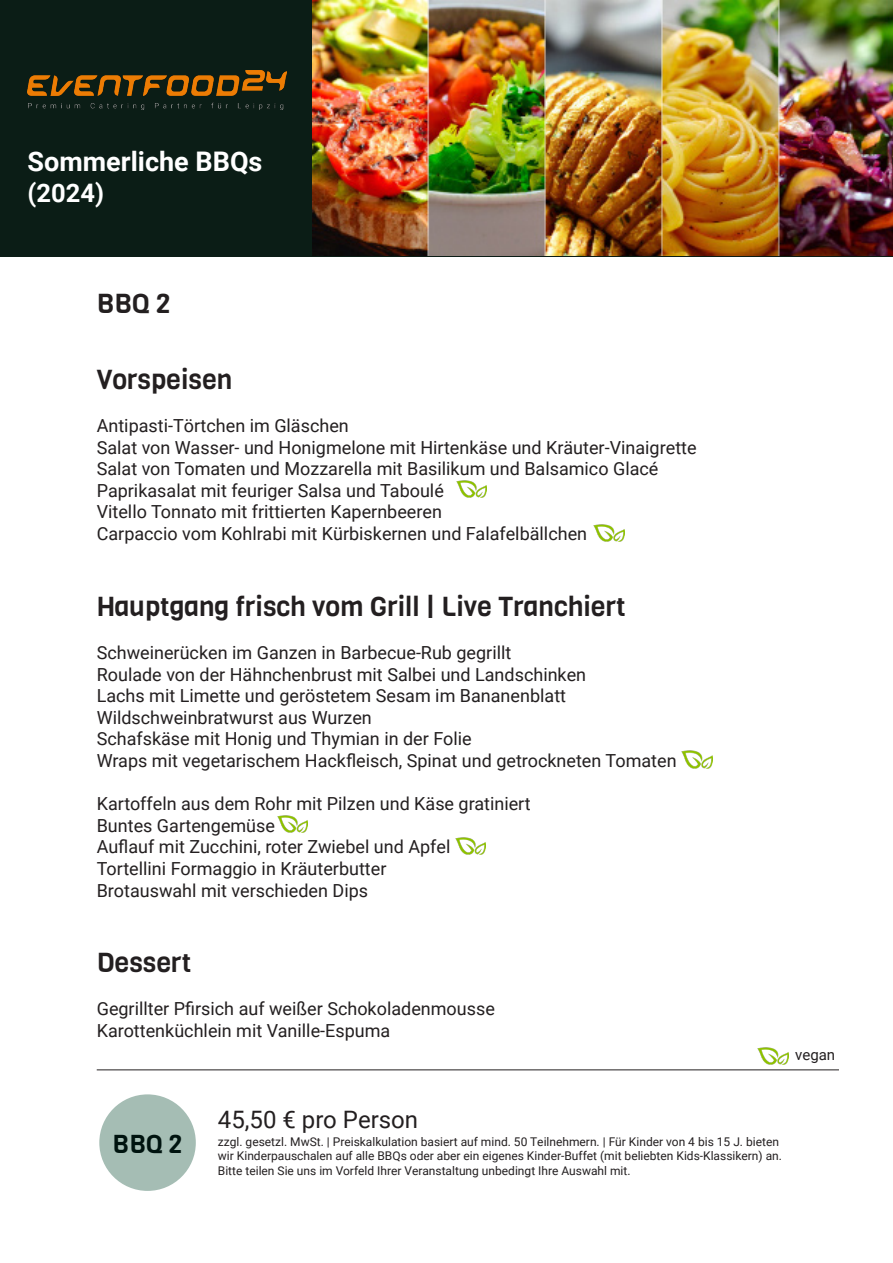
<style>
.page{position:relative;width:893px;height:1263px;background:#fff}
.page>*{position:absolute;margin:0;border:0;box-sizing:border-box;transform-origin:0 0}
.t1{font:27px "Viga";color:#231f20}
.t2{font:700 27px "Roboto";color:#fff}
.t3{font:700 25.5px "Roboto";color:#fff}
.t4{font:25.5px "Viga";color:#00130f}
.t5{font:24px "Roboto";color:#231f20}
.t6{font:18px/21.6px "Roboto";color:#231f20}
.t7{font:15px "Roboto";color:#231f20}
.t8{font:12px/14.4px "Roboto";color:#231f20}
</style>
<div class="page">
<div style="left:0;top:0;width:893px;height:256px;background:#0b1d16"></div>
<img style="left:28px;top:70px;width:258px;height:40px">
<hr style="left:97px;top:1069px;width:742px;height:1px;background:#231f20">
<div style="left:99px;top:1094px;width:97px;height:97px;background:#a5bdb4;border-radius:50%"></div>
<img style="left:313px;top:0;width:580px;height:256px">
<img style="left:594px;top:524px;width:30px;height:17px">
<img style="left:456px;top:480px;width:31px;height:17px">
<img style="left:681px;top:751px;width:31px;height:17px">
<img style="left:277px;top:816px;width:31px;height:17px">
<img style="left:455px;top:837px;width:31px;height:18px">
<img style="left:758px;top:1047px;width:31px;height:17px">
<h1 class="t2" style="left:28px;top:143px;width:236px">Sommerliche BBQs</h1>
<h2 class="t3" style="left:28px;top:175px;width:78px">(2024)</h2>
<h1 class="t1" style="left:97px;top:286px;width:75px">BBQ 2</h1>
<h1 class="t1" style="left:97px;top:361px;width:137px">Vorspeisen</h1>
<p class="t6" style="left:97px;top:414px;width:601px">Antipasti-Törtchen im Gläschen<br>Salat von Wasser- und Honigmelone mit Hirtenkäse und Kräuter-Vinaigrette Salat von Tomaten und Mozzarella mit Basilikum und Balsamico Glacé Paprikasalat mit feuriger Salsa und Taboulé<br>Vitello Tonnato mit frittierten Kapernbeeren<br>Carpaccio vom Kohlrabi mit Kürbiskernen und Falafelbällchen</p>
<h1 class="t1" style="left:97px;top:588px;width:530px">Hauptgang frisch vom Grill | Live Tranchiert</h1>
<p class="t6" style="left:97px;top:641px;width:581px">Schweinerücken im Ganzen in Barbecue-Rub gegrillt<br>Roulade von der Hähnchenbrust mit Salbei und Landschinken<br>Lachs mit Limette und geröstetem Sesam im Bananenblatt Wildschweinbratwurst aus Wurzen<br>Schafskäse mit Honig und Thymian in der Folie<br>Wraps mit vegetarischem Hackfleisch, Spinat und getrockneten Tomaten</p>
<p class="t6" style="left:97px;top:792px;width:435px">Kartoffeln aus dem Rohr mit Pilzen und Käse gratiniert Buntes Gartengemüse<br>Auflauf mit Zucchini, roter Zwiebel und Apfel<br>Tortellini Formaggio in Kräuterbutter<br>Brotauswahl mit verschieden Dips</p>
<h1 class="t1" style="left:97px;top:945px;width:96px">Dessert</h1>
<p class="t6" style="left:97px;top:997px;width:400px">Gegrillter Pfirsich auf weißer Schokoladenmousse<br>Karottenküchlein mit Vanille-Espuma</p>
<p class="t7" style="left:795px;top:1044px;width:42px">vegan</p>
<h2 class="t4" style="left:113px;top:1127px;width:71px">BBQ 2</h2>
<h3 class="t5" style="left:218px;top:1102px;width:202px">45,50 € pro Person</h3>
<p class="t8" style="left:218px;top:1134px;width:566px">zzgl. gesetzl. MwSt. | Preiskalkulation basiert auf mind. 50 Teilnehmern. | Für Kinder von 4 bis 15 J. bieten wir Kinderpauschalen auf alle BBQs oder aber ein eigenes Kinder-Buffet (mit beliebten Kids-Klassikern) an.<br>Bitte teilen Sie uns im Vorfeld Ihrer Veranstaltung unbedingt Ihre Auswahl mit.</p>
</div>
